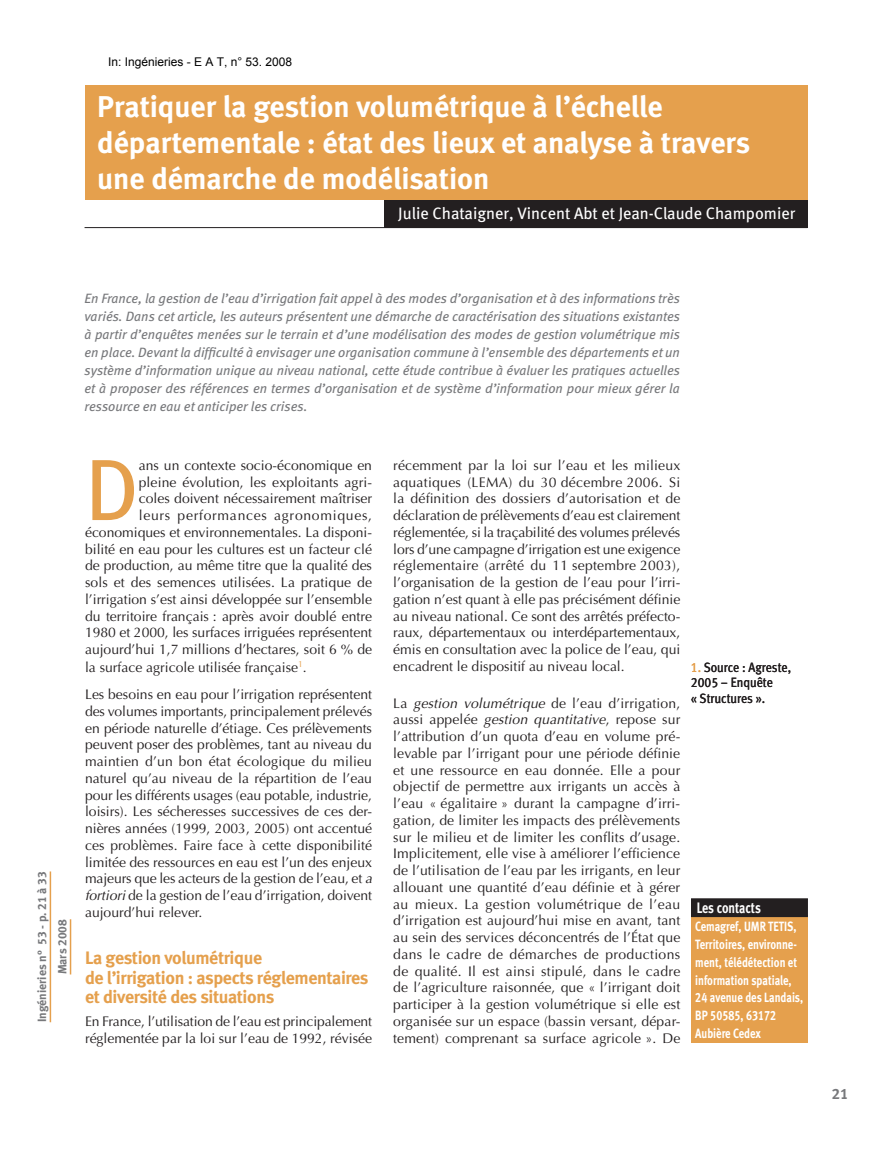
<style>
.page{position:relative;width:893px;height:1149px;background:#fff}
.page>*{position:absolute;margin:0;border:0;box-sizing:border-box;transform-origin:0 0}
.t1{font:86.85px "Meta Book LF";color:#e5a04d}
.t2{font:30px/36px "Meta Bold LF";color:#fff}
.t3{font:18px/19.5px "Meta Bold LF";letter-spacing:-.02em;color:#e5a04d}
.t4{font:16.5px "Meta Book LF";color:#fff}
.t5{font:700 15.15px "Meta";letter-spacing:-.005em;color:#fff;scale:.81 1}
.t6{font:15px "Meta Bold LF";color:#77787b}
.t7{font:13.95px/16.8px "Optima";color:#231f20;text-align:justify}
.t8{font:13.95px "Optima";letter-spacing:.05em;color:#231f20}
.t9{font:italic 13.5px/18px "Meta";color:#77787b;text-align:justify}
.t10{font:13.5px/15.8px "Meta Book LF";color:#231f20;scale:.9 1}
.t11{font:13.35px/17.7px "Meta Bold LF";color:#fff;scale:.81 1}
.t12{font:12px/20.1px "Meta Bold LF";color:#77787b;text-align:center}
.t13{font:12px "Arial";color:#000}
.s1{font-style:italic}
.s2{color:#e5a04d}
</style>
<div class="page">
<div style="left:384px;top:200px;width:423px;height:27px;background:#231f20"></div>
<div style="left:85px;top:85px;width:722px;height:115px;background:#e5a04d"></div>
<hr style="left:85px;top:227px;width:722px;height:1px;background:#231f20">
<div style="left:691px;top:916px;width:117px;height:126px;background:#e5a04d"></div>
<div style="left:692px;top:898px;width:115px;height:17px;background:#231f20"></div>
<div style="left:691px;top:898px;width:117px;height:18px;border:2px solid #231f20"></div>
<hr style="left:50px;top:871px;width:1px;height:150px;background:#e5a04d">
<hr style="left:70px;top:918px;width:1px;height:56px;background:#e5a04d">
<p class="t13" style="left:108px;top:54px;width:186px">In: Ingénieries - E A T, n° 53. 2008</p>
<h2 class="t2" style="left:97px;top:92px;width:654px">Pratiquer la gestion volumétrique à l’échelle départementale : état des lieux et analyse à travers une démarche de modélisation</h2>
<p class="t4" style="left:398px;top:207px;width:399px">Julie Chataigner, Vincent Abt et Jean-Claude Champomier</p>
<p class="t9" style="left:85px;top:290px;width:597px">En France, la gestion de l’eau d’irrigation fait appel à des modes d’organisation et à des informations très variés. Dans cet article, les auteurs présentent une démarche de caractérisation des situations existantes à partir d’enquêtes menées sur le terrain et d’une modélisation des modes de gestion volumétrique mis en place. Devant la difficulté à envisager une organisation commune à l’ensemble des départements et un système d’information unique au niveau national, cette étude contribue à évaluer les pratiques actuelles et à proposer des références en termes d’organisation et de système d’information pour mieux gérer la ressource en eau et anticiper les crises.</p>
<p class="t12" style="left:33px;top:1021px;width:152px;rotate:-90deg">Ingénieries n° 53 - p. 21 à 33<br>Mars 2008</p>
<h1 class="t1" style="left:85px;top:458px;width:55px">D</h1>
<p class="t7" style="left:139px;top:458px;width:235px">ans un contexte socio-économique en</p>
<p class="t7" style="left:139px;top:474px;width:235px">pleine évolution, les exploitants agri-</p>
<p class="t7" style="left:139px;top:491px;width:235px">coles doivent nécessairement maîtriser</p>
<p class="t8" style="left:139px;top:509px;width:235px">leurs performances agronomiques,</p>
<p class="t7" style="left:85px;top:525px;width:289px">économiques et environnementales. La disponi-</p>
<p class="t7" style="left:85px;top:541px;width:289px">bilité en eau pour les cultures est un facteur clé</p>
<p class="t7" style="left:85px;top:558px;width:289px">de production, au même titre que la qualité des</p>
<p class="t7" style="left:85px;top:575px;width:289px">sols et des semences utilisées. La pratique de</p>
<p class="t7" style="left:85px;top:592px;width:289px">l’irrigation s’est ainsi développée sur l’ensemble</p>
<p class="t7" style="left:85px;top:608px;width:289px">du territoire français : après avoir doublé entre</p>
<p class="t7" style="left:85px;top:625px;width:289px">1980 et 2000, les surfaces irriguées représentent</p>
<p class="t7" style="left:85px;top:642px;width:289px">aujourd’hui 1,7 millions d’hectares, soit 6 % de</p>
<p class="t7" style="left:85px;top:660px;width:223px">la surface agricole utilisée française <sup>1</sup> .</p>
<p class="t7" style="left:85px;top:687px;width:289px">Les besoins en eau pour l’irrigation représentent des volumes importants, principalement prélevés en période naturelle d’étiage. Ces prélèvements peuvent poser des problèmes, tant au niveau du maintien d’un bon état écologique du milieu naturel qu’au niveau de la répartition de l’eau pour les différents usages (eau potable, industrie, loisirs). Les sécheresses successives de ces der&shy;nières années (1999, 2003, 2005) ont accentué ces problèmes. Faire face à cette disponibilité limitée des ressources en eau est l’un des enjeux majeurs que les acteurs de la gestion de l’eau, et <span class="s1">a fortiori</span> de la gestion de l’eau d’irrigation, doivent aujourd’hui relever.</p>
<p class="t3" style="left:85px;top:949px;width:285px">La gestion volumétrique<br>de l’irrigation : aspects réglementaires et diversité des situations</p>
<p class="t7" style="left:85px;top:1013px;width:289px">En France, l’utilisation de l’eau est principalement réglementée par la loi sur l’eau de 1992, révisée</p>
<p class="t7" style="left:393px;top:458px;width:289px">récemment par la loi sur l’eau et les milieux aquatiques (LEMA) du 30 décembre 2006. Si la définition des dossiers d’autorisation et de déclaration de prélèvements d’eau est clairement réglementée, si la traçabilité des volumes prélevés lors d’une campagne d’irrigation est une exigence réglementaire (arrêté du 11 septembre 2003), l’organisation de la gestion de l’eau pour l’irri&shy;gation n’est quant à elle pas précisément définie au niveau national. Ce sont des arrêtés préfecto&shy;raux, départementaux ou interdépartementaux, émis en consultation avec la police de l’eau, qui encadrent le dispositif au niveau local.</p>
<p class="t7" style="left:393px;top:695px;width:289px">La <span class="s1">gestion volumétrique</span> de l’eau d’irrigation, aussi appelée <span class="s1">gestion quantitative</span>, repose sur l’attribution d’un quota d’eau en volume pré&shy;levable par l’irrigant pour une période définie et une ressource en eau donnée. Elle a pour objectif de permettre aux irrigants un accès à l’eau « égalitaire » durant la campagne d’irri&shy;gation, de limiter les impacts des prélèvements sur le milieu et de limiter les conflits d’usage.<br>Implicitement, elle vise à améliorer l’efficience de l’utilisation de l’eau par les irrigants, en leur allouant une quantité d’eau définie et à gérer au mieux. La gestion volumétrique de l’eau d’irrigation est aujourd’hui mise en avant, tant au sein des services déconcentrés de l’État que dans le cadre de démarches de productions de qualité. Il est ainsi stipulé, dans le cadre de l’agriculture raisonnée, que « l’irrigant doit participer à la gestion volumétrique si elle est organisée sur un espace (bassin versant, dépar&shy;tement) comprenant sa surface agricole ». De</p>
<p class="t10" style="left:691px;top:660px;width:113px"><span class="s2">1.</span> Source : Agreste,<br>2005 – Enquête<br>« Structures ».</p>
<p class="t5" style="left:697px;top:901px;width:81px">Les contacts</p>
<p class="t11" style="left:695px;top:918px;width:135px">Cemagref, UMR TETIS,<br>Territoires, environne&shy;ment, télédétection et information spatiale,<br>24 avenue des Landais,<br>BP 50585, 63172<br>Aubière Cedex</p>
<p class="t6" style="left:832px;top:1087px;width:18px">21</p>
</div>
